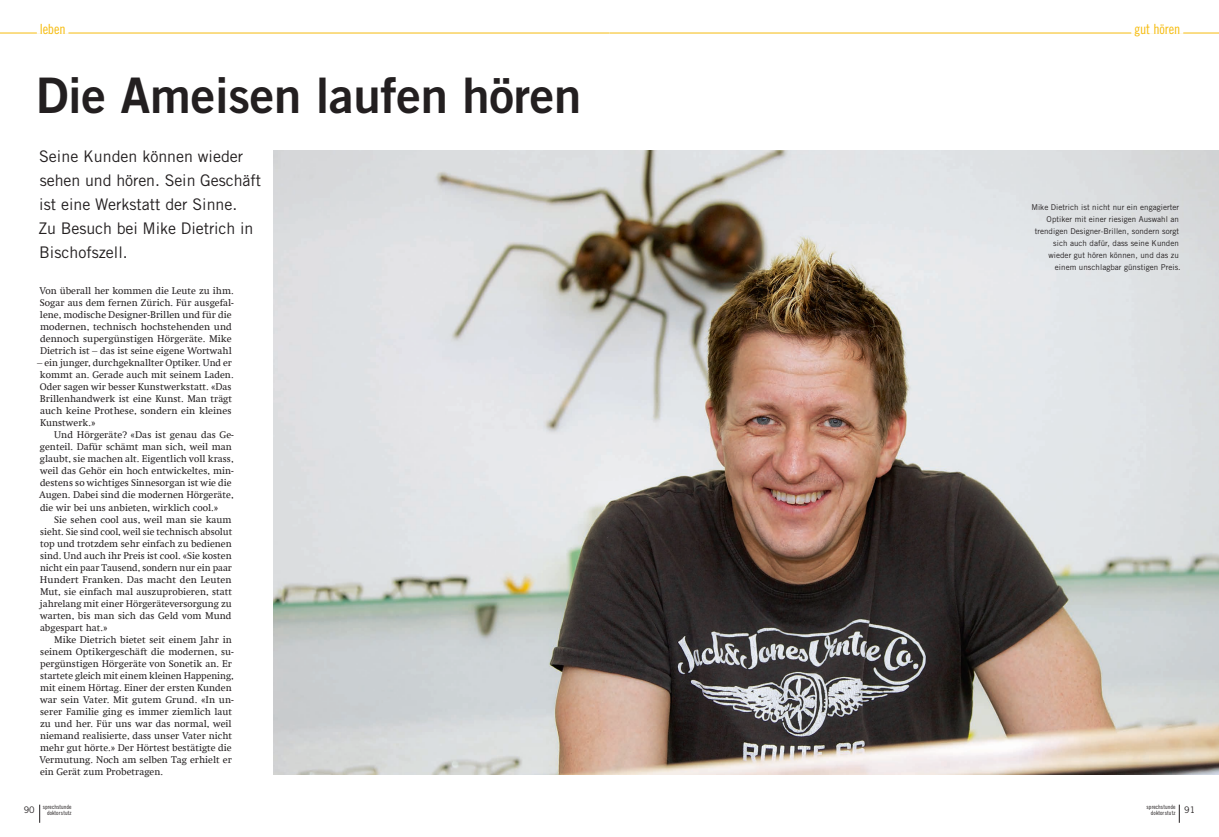
<style>
.page{position:relative;width:1219px;height:837px;background:#fff}
.page>*{position:absolute;margin:0;border:0;box-sizing:border-box;transform-origin:0 0}
.t1{font:49px "Trade Gothic LT Std Bd 2";letter-spacing:-.005em;color:#231f20}
.t2{font:16px/24px "Trade Gothic LT Std";color:#231f20}
.t3{font:14px "Trade Gothic LT Std Cn 18";letter-spacing:-.005em;color:#f6bc0f}
.t4{font:9.9px/12px "Swift Com";color:#231f20}
.t5{font:9px "Trade Gothic LT Std";color:#231f20}
.t6{font:8px/12px "Trade Gothic LT Std";letter-spacing:.005em;color:#231f20;text-align:right}
.t7{font:6px/6px "Trade Gothic LT Std Cn 18";letter-spacing:.005em;color:#231f20;text-align:right}
</style>
<div class="page">
<hr style="left:0;top:32px;width:609px;height:1px;background:#f6bc0f">
<svg style="left:37px;top:32px;width:31px;height:2px"></svg>
<svg style="left:1179px;top:804px;width:1px;height:18px"></svg>
<svg style="left:40px;top:804px;width:1px;height:18px"></svg>
<hr style="left:610px;top:32px;width:609px;height:1px;background:#f6bc0f">
<svg style="left:1131px;top:32px;width:52px;height:2px"></svg>
<img style="left:274px;top:150px;width:945px;height:624px">
<h3 class="t3" style="left:40px;top:20px;width:28px">leben</h3>
<h1 class="t1" style="left:36px;top:65px;width:547px">Die Ameisen laufen hören</h1>
<h2 class="t2" style="left:38px;top:144px;width:224px">Seine Kunden können wieder sehen und hören. Sein Geschäft ist eine Werkstatt der Sinne.<br>Zu Besuch bei Mike Dietrich in<br>Bischofszell.</h2>
<p class="t4" style="left:39px;top:285px;width:196px">Von überall her kommen die Leute zu ihm.<br>Sogar aus dem fernen Zürich. Für ausgefal&shy;lene, modische Designer-Brillen und für die modernen, technisch hochstehenden und dennoch supergünstigen Hörgeräte. Mike Dietrich ist – das ist seine eigene Wortwahl</p>
<p class="t4" style="left:37px;top:357px;width:198px">– ein junger, durchgeknallter Optiker. Und er kommt an. Gerade auch mit seinem Laden.<br>Oder sagen wir besser Kunstwerkstatt. «Das Brillenhandwerk ist eine Kunst. Man trägt auch keine Prothese, sondern ein kleines Kunstwerk.»</p>
<p class="t4" style="left:39px;top:429px;width:196px;text-indent:15px">Und Hörgeräte? «Das ist genau das Ge&shy;genteil. Dafür schämt man sich, weil man glaubt, sie machen alt. Eigentlich voll krass, weil das Gehör ein hoch entwickeltes, min&shy;destens so wichtiges Sinnesorgan ist wie die Augen. Dabei sind die modernen Hörgeräte, die wir bei uns anbieten, wirklich cool.»</p>
<p class="t4" style="left:40px;top:513px;width:194px;text-align:justify;text-indent:14px">Sie sehen cool aus, weil man sie kaum sieht. Sie sind cool, weil sie technisch absolut top und trotzdem sehr einfach zu bedienen sind. Und auch ihr Preis ist cool. «Sie kosten nicht ein paar Tausend, sondern nur ein paar Hundert Franken. Das macht den Leuten Mut, sie einfach mal auszuprobieren, statt jahrelang mit einer Hörgeräteversorgung zu warten, bis man sich das Geld vom Mund abgespart hat.»</p>
<p class="t4" style="left:39px;top:633px;width:196px;text-indent:15px">Mike Dietrich bietet seit einem Jahr in seinem Optikergeschäft die modernen, su&shy;pergünstigen Hörgeräte von Sonetik an. Er startete gleich mit einem kleinen Happening, mit einem Hörtag. Einer der ersten Kunden war sein Vater. Mit gutem Grund. «In un&shy;serer Familie ging es immer ziemlich laut zu und her. Für uns war das normal, weil niemand realisierte, dass unser Vater nicht mehr gut hörte.» Der Hörtest bestätigte die Vermutung. Noch am selben Tag erhielt er ein Gerät zum Probetragen.</p>
<h3 class="t3" style="left:1134px;top:20px;width:48px">gut hören</h3>
<p class="t6" style="left:1031px;top:201px;width:151px">Mike Dietrich ist nicht nur ein engagierter Optiker mit einer riesigen Auswahl an trendigen Designer-Brillen, sondern sorgt sich auch dafür, dass seine Kunden wieder gut hören können, und das zu einem unschlagbar günstigen Preis.</p>
<p class="t7" style="left:43px;top:803px;width:30px">sprechstunde doktor stutz</p>
<p class="t7" style="left:1147px;top:803px;width:30px">sprechstunde doktor stutz</p>
<p class="t5" style="left:24px;top:803px;width:12px">90</p>
<p class="t5" style="left:1184px;top:803px;width:12px">91</p>
</div>
